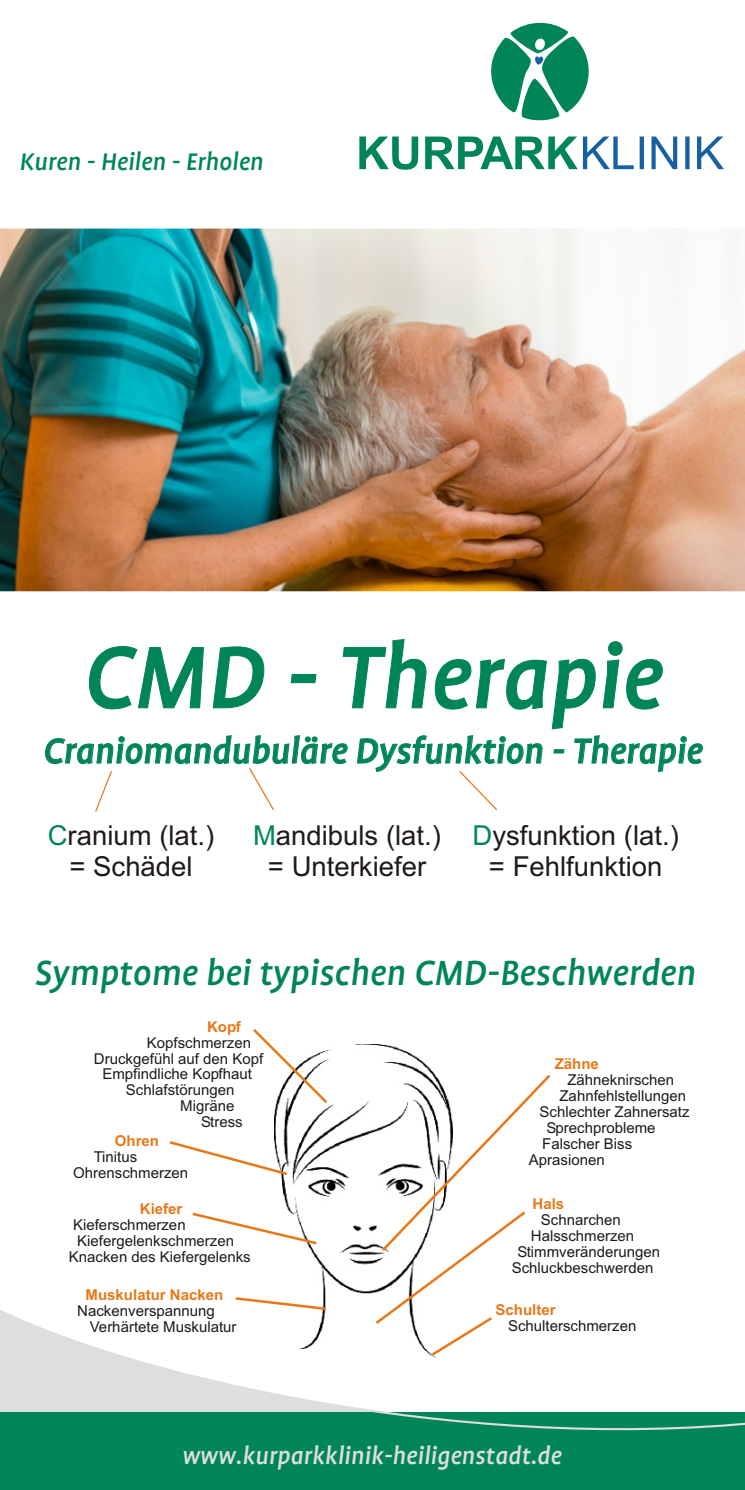
<style>
.page{position:relative;width:745px;height:1490px;background:#fff}
.page>*{position:absolute;margin:0;border:0;box-sizing:border-box;transform-origin:0 0}
.t1{font:italic 100px "Profile";color:#008559}
.t2{font:italic 40px "Profile";color:#008559}
.t3{font:27.5px/30.8px "Arial";color:#1f1a17;text-align:center}
.t4{font:italic 27.5px "Profile";color:#dedede}
.t5{font:italic 27.5px "Profile";color:#008559}
.t6{font:15px/16px "Arial";color:#1f1a17}
.t7{font:700 15px "Arial";color:#e87817}
.s1{color:#008559}
</style>
<div class="page">
<img style="left:0;top:228px;width:745px;height:364px">
<div style="left:0;top:1412px;width:745px;height:78px;background:#008559"></div>
<svg style="left:0;top:1310px;width:745px;height:121px"></svg>
<svg style="left:491px;top:23px;width:98px;height:98px"></svg>
<svg style="left:359px;top:137px;width:365px;height:33px"></svg>
<img style="left:275px;top:1045px;width:158px;height:312px">
<svg style="left:253px;top:1029px;width:77px;height:77px"></svg>
<svg style="left:169px;top:1139px;width:121px;height:38px"></svg>
<svg style="left:192px;top:1211px;width:127px;height:35px"></svg>
<svg style="left:233px;top:1296px;width:95px;height:16px"></svg>
<svg style="left:373px;top:1072px;width:180px;height:286px"></svg>
<svg style="left:95px;top:771px;width:17px;height:41px"></svg>
<svg style="left:249px;top:768px;width:25px;height:42px"></svg>
<svg style="left:459px;top:771px;width:39px;height:40px"></svg>
<h3 class="t5" style="left:20px;top:152px;width:245px">Kuren - Heilen - Erholen</h3>
<h1 class="t1" style="left:83px;top:639px;width:581px">CMD - Therapie</h1>
<h2 class="t2" style="left:43px;top:736px;width:661px">Craniomandubuläre Dysfunktion - Therapie</h2>
<h3 class="t3" style="left:48px;top:823px;width:168px"><span class="s1">C</span>ranium (lat.) = Schädel</h3>
<h3 class="t3" style="left:253px;top:823px;width:189px"><span class="s1">M</span>andibuls (lat.) = Unterkiefer</h3>
<h3 class="t3" style="left:473px;top:823px;width:208px"><span class="s1">D</span>ysfunktion (lat.) = Fehlfunktion</h3>
<h2 class="t2" style="left:34px;top:957px;width:663px">Symptome bei typischen CMD-Beschwerden</h2>
<p class="t7" style="left:207px;top:1021px;width:35px">Kopf</p>
<p class="t6" style="left:147px;top:1036px;width:106px">Kopfschmerzen</p>
<p class="t6" style="left:94px;top:1052px;width:171px">Druckgefühl auf den Kopf</p>
<p class="t6" style="left:102px;top:1068px;width:151px">Empfindliche Kopfhaut</p>
<p class="t6" style="left:126px;top:1083px;width:110px">Schlafstörungen</p>
<p class="t6" style="left:180px;top:1099px;width:56px">Migräne</p>
<p class="t6" style="left:201px;top:1115px;width:43px">Stress</p>
<p class="t7" style="left:115px;top:1135px;width:46px">Ohren</p>
<p class="t6" style="left:73px;top:1150px;width:117px;text-indent:21px">Tinitus<br>Ohrenschmerzen</p>
<p class="t7" style="left:140px;top:1203px;width:44px">Kiefer</p>
<p class="t6" style="left:73px;top:1218px;width:114px">Kieferschmerzen</p>
<p class="t6" style="left:77px;top:1234px;width:158px">Kiefergelenkschmerzen</p>
<p class="t6" style="left:69px;top:1250px;width:183px">Knacken des Kiefergelenks</p>
<p class="t7" style="left:86px;top:1289px;width:139px">Muskulatur Nacken</p>
<p class="t6" style="left:90px;top:1304px;width:148px;text-indent:-13px">Nackenverspannung<br>Verhärtete Muskulatur</p>
<p class="t7" style="left:555px;top:1058px;width:46px">Zähne</p>
<p class="t6" style="left:567px;top:1073px;width:108px">Zähneknirschen</p>
<p class="t6" style="left:559px;top:1089px;width:128px">Zahnfehlstellungen</p>
<p class="t6" style="left:539px;top:1105px;width:152px">Schlechter Zahnersatz</p>
<p class="t6" style="left:546px;top:1121px;width:111px">Sprechprobleme</p>
<p class="t6" style="left:542px;top:1137px;width:92px">Falscher Biss</p>
<p class="t6" style="left:529px;top:1153px;width:77px">Aprasionen</p>
<p class="t7" style="left:533px;top:1198px;width:33px">Hals</p>
<p class="t6" style="left:541px;top:1213px;width:82px">Schnarchen</p>
<p class="t6" style="left:531px;top:1229px;width:105px">Halsschmerzen</p>
<p class="t6" style="left:518px;top:1245px;width:144px">Stimmveränderungen</p>
<p class="t6" style="left:512px;top:1261px;width:143px">Schluckbeschwerden</p>
<p class="t7" style="left:496px;top:1304px;width:62px">Schulter</p>
<p class="t6" style="left:508px;top:1319px;width:130px">Schulterschmerzen</p>
<h3 class="t4" style="left:182px;top:1445px;width:381px">www.kurparkklinik-heiligenstadt.de</h3>
</div>
